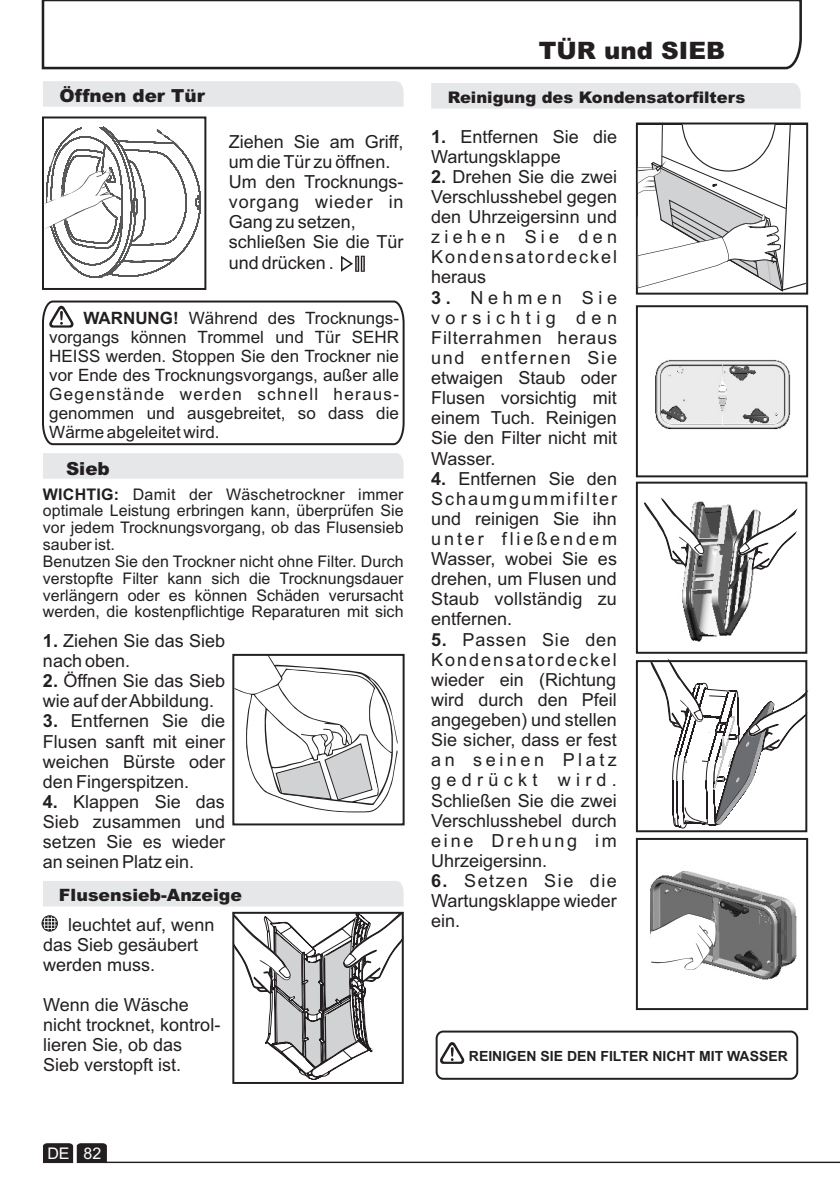
<style>
.page{position:relative;width:840px;height:1191px;background:#fff}
.page>*{position:absolute;margin:0;border:0;box-sizing:border-box;transform-origin:0 0}
.t1{font:900 24px "Arial";color:#231f20}
.t2{font:18px/20.2px "Arial";color:#231f20;text-align:justify}
.t3{font:900 18px "Arial";color:#231f20}
.t4{font:17px/19px "Arial";color:#231f20;text-align:justify}
.t5{font:900 17px "Arial";color:#231f20}
.t6{font:16px/16.8px "Arial";color:#231f20}
.t7{font:900 16px "Arial";color:#231f20}
.t8{font:16px "Arial";color:#fff}
.t9{font:700 14px "Arial";color:#231f20}
.s1{font-weight:700}
</style>
<div class="page">
<svg style="left:41px;top:0;width:761px;height:70px"></svg>
<div style="left:43px;top:81px;width:360px;height:26px;background:#e6e7e9"></div>
<div style="left:43px;top:881px;width:360px;height:25px;background:#e6e7e9"></div>
<svg style="left:235px;top:912px;width:169px;height:167px"></svg>
<div style="left:232px;top:911px;width:171px;height:173px;border:2px solid #231f20"></div>
<svg style="left:440px;top:1042px;width:24px;height:21px"></svg>
<div style="left:435px;top:1030px;width:362px;height:49px;border:2px solid #231f20;border-radius:7px"></div>
<div style="left:43px;top:453px;width:360px;height:26px;background:#e6e7e9"></div>
<div style="left:232px;top:654px;width:172px;height:171px;border:2px solid #231f20"></div>
<svg style="left:234px;top:654px;width:163px;height:158px"></svg>
<svg style="left:341px;top:256px;width:23px;height:16px"></svg>
<svg style="left:42px;top:300px;width:363px;height:146px"></svg>
<hr style="left:105px;top:1161px;width:734px;height:2px;background:#231f20">
<svg style="left:43px;top:1143px;width:64px;height:20px"></svg>
<div style="left:42px;top:116px;width:164px;height:174px;border:2px solid #231f20"></div>
<svg style="left:42px;top:126px;width:159px;height:152px"></svg>
<svg style="left:41px;top:915px;width:17px;height:16px"></svg>
<div style="left:431px;top:83px;width:369px;height:26px;background:#e6e7e9"></div>
<div style="left:635px;top:122px;width:172px;height:173px;border:2px solid #231f20"></div>
<svg style="left:637px;top:124px;width:168px;height:168px"></svg>
<div style="left:635px;top:305px;width:172px;height:172px;border:2px solid #231f20"></div>
<img style="left:655px;top:359px;width:136px;height:71px">
<svg style="left:650px;top:653px;width:157px;height:175px"></svg>
<div style="left:635px;top:660px;width:171px;height:172px;border:2px solid #231f20"></div>
<div style="left:635px;top:838px;width:172px;height:172px;border:2px solid #231f20"></div>
<img style="left:650px;top:871px;width:147px;height:109px">
<svg style="left:650px;top:913px;width:67px;height:63px"></svg>
<img style="left:682px;top:504px;width:72px;height:138px">
<div style="left:635px;top:481px;width:171px;height:173px;border:2px solid #231f20"></div>
<svg style="left:644px;top:497px;width:60px;height:71px"></svg>
<svg style="left:737px;top:508px;width:60px;height:63px"></svg>
<p class="t3" style="left:59px;top:89px;width:147px">Öffnen der Tür</p>
<p class="t2" style="left:228px;top:133px;width:176px;text-align:left">Ziehen Sie am Griff, um die Tür zu öffnen.<br>Um den Trocknungs&shy;vorgang wieder in<br>Gang zu setzen, schließen Sie die Tür und drücken .</p>
<p class="t4" style="left:49px;top:310px;width:351px;text-indent:34px"><span class="s1">WARNUNG!</span> Während des Trocknungs&shy;vorgangs können Trommel und Tür SEHR HEISS werden. Stoppen Sie den Trockner nie vor Ende des Trocknungsvorgangs, außer alle Gegenstände werden schnell heraus&shy;genommen und ausgebreitet, so dass die Wärme abgeleitet wird.</p>
<p class="t3" style="left:66px;top:462px;width:45px">Sieb</p>
<p class="t6" style="left:43px;top:487px;width:362px"><span class="s1">WICHTIG:</span> Damit der Wäschetrockner immer optimale Leistung erbringen kann, überprüfen Sie vor jedem Trocknungsvorgang, ob das Flusensieb sauber ist.<br>Benutzen Sie den Trockner nicht ohne Filter. Durch verstopfte Filter kann sich die Trocknungsdauer verlängern oder es können Schäden verursacht werden, die kostenpflichtige Reparaturen mit sich</p>
<p class="t2" style="left:43px;top:632px;width:183px"><span class="s1">1.</span> Ziehen Sie das Sieb nach oben.</p>
<p class="t2" style="left:43px;top:672px;width:183px"><span class="s1">2.</span> Öffnen Sie das Sieb wie auf der Abbildung.</p>
<p class="t2" style="left:43px;top:712px;width:183px"><span class="s1">3.</span> Entfernen Sie die Flusen sanft mit einer weichen Bürste oder den Fingerspitzen.</p>
<p class="t2" style="left:43px;top:793px;width:183px"><span class="s1">4.</span> Klappen Sie das Sieb zusammen und setzen Sie es wieder an seinen Platz ein.</p>
<p class="t5" style="left:59px;top:889px;width:184px">Flusensieb-Anzeige</p>
<p class="t2" style="left:43px;top:916px;width:173px;text-align:left;text-indent:25px">leuchtet auf, wenn das Sieb gesäubert werden muss.</p>
<p class="t2" style="left:43px;top:996px;width:179px;text-align:left">Wenn die Wäsche nicht trocknet, kontrol&shy;lieren Sie, ob das<br>Sieb verstopft ist.</p>
<h1 class="t1" style="left:538px;top:42px;width:188px">TÜR und SIEB</h1>
<p class="t7" style="left:447px;top:91px;width:299px">Reinigung des Kondensatorfilters</p>
<p class="t2" style="left:431px;top:128px;width:187px"><span class="s1">1.</span> Entfernen Sie die<br>Wartungsklappe</p>
<p class="t2" style="left:431px;top:168px;width:187px"><span class="s1">2.</span> Drehen Sie die zwei Verschlusshebel gegen den Uhrzeigersinn und ziehen Sie den Kondensatordeckel heraus</p>
<p class="t2" style="left:431px;top:289px;width:187px"><span class="s1">3.</span> Nehmen Sie vorsichtig den Filterrahmen heraus und entfernen Sie etwaigen Staub oder Flusen vorsichtig mit einem Tuch. Reinigen Sie den Filter nicht mit Wasser.</p>
<p class="t2" style="left:431px;top:470px;width:187px"><span class="s1">4.</span> Entfernen Sie den Schaumgummifilter und reinigen Sie ihn unter fließendem Wasser, wobei Sie es drehen, um Flusen und Staub vollständig zu entfernen.</p>
<p class="t2" style="left:431px;top:631px;width:187px"><span class="s1">5.</span> Passen Sie den Kondensatordeckel wieder ein (Richtung wird durch den Pfeil angegeben) und stellen Sie sicher, dass er fest an seinen Platz gedrückt wird.<br>Schließen Sie die zwei Verschlusshebel durch eine Drehung im Uhrzeigersinn.</p>
<p class="t2" style="left:431px;top:872px;width:187px"><span class="s1">6.</span> Setzen Sie die Wartungsklappe wieder ein.</p>
<p class="t9" style="left:468px;top:1050px;width:320px">REINIGEN SIE DEN FILTER NICHT MIT WASSER</p>
<p class="t8" style="left:47px;top:1147px;width:55px">DE 82</p>
</div>
